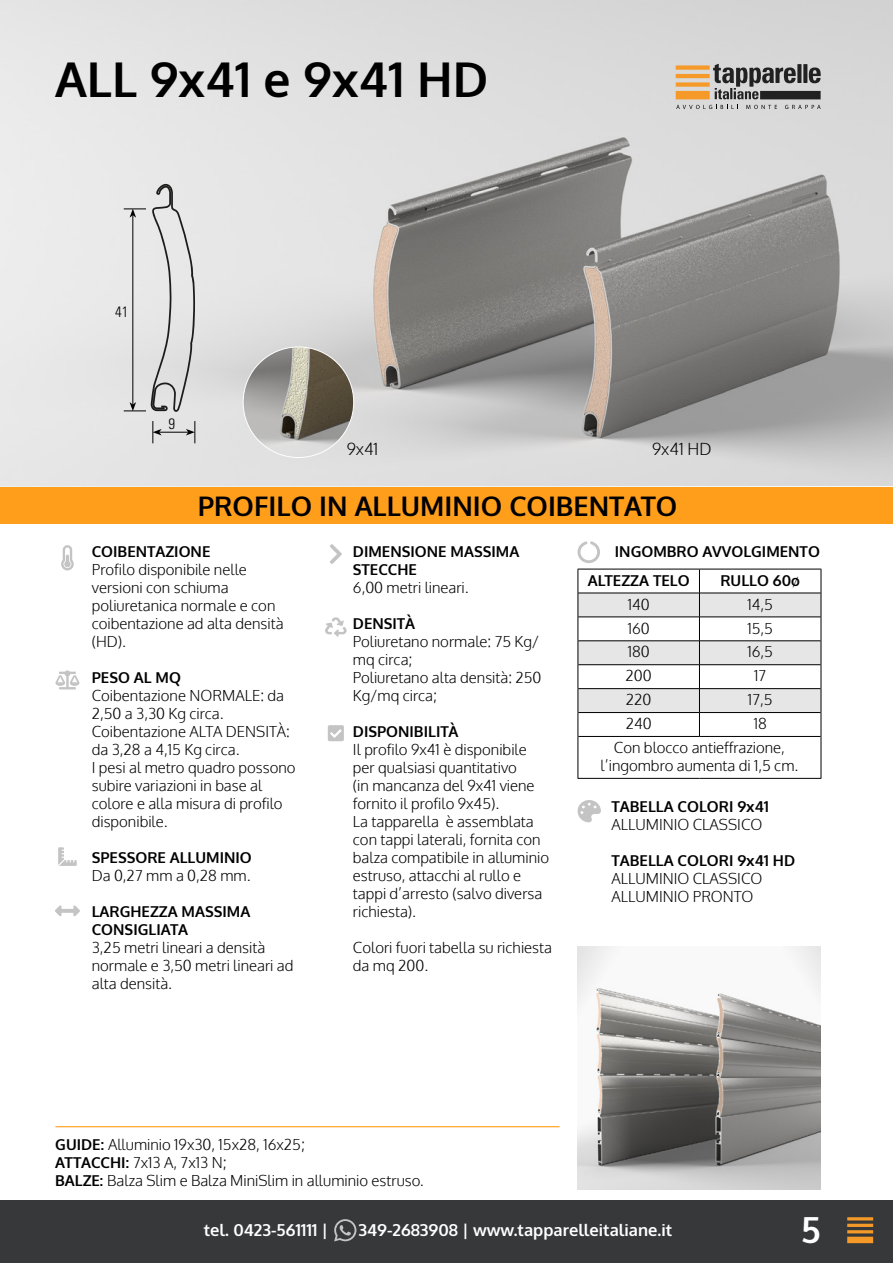
<style>
.page{position:relative;width:893px;height:1263px;background:#fff}
.page>*{position:absolute;margin:0;border:0;box-sizing:border-box;transform-origin:0 0}
.t1{font:700 48px "Oxygen";color:#000}
.t2{font:700 36px "Oxygen";color:#fff}
.t3{font:700 27px "Oxygen";color:#000}
.t4{font:700 16.5px "Oxygen";color:#fff}
.t5{font:300 16.5px "Oxygen";color:#000}
.t6{font:300 15px/18px "Oxygen";color:#000}
.t7{font:700 15px/18px "Oxygen";color:#000}
.t8{font:300 condensed 15px "Univers";color:#000}
.s1{font-weight:700}
</style>
<div class="page">
<div style="left:0;top:1200px;width:893px;height:63px;background:#363839"></div>
<hr style="left:847px;top:1217px;width:26px;height:3px;background:#f59a28">
<hr style="left:847px;top:1224px;width:26px;height:3px;background:#f59a28">
<hr style="left:847px;top:1230px;width:26px;height:3px;background:#f59a28">
<div style="left:847px;top:1237px;width:26px;height:6px;background:#f59a28"></div>
<div style="left:0;top:487px;width:893px;height:37px;background:#ff9e1b"></div>
<svg style="left:577px;top:541px;width:23px;height:22px"></svg>
<svg style="left:61px;top:545px;width:13px;height:25px"></svg>
<svg style="left:55px;top:670px;width:24px;height:19px"></svg>
<svg style="left:58px;top:847px;width:19px;height:19px"></svg>
<svg style="left:55px;top:905px;width:25px;height:12px"></svg>
<svg style="left:330px;top:544px;width:12px;height:20px"></svg>
<svg style="left:325px;top:617px;width:22px;height:20px"></svg>
<svg style="left:328px;top:725px;width:16px;height:16px"></svg>
<svg style="left:577px;top:800px;width:24px;height:23px"></svg>
<hr style="left:55px;top:1126px;width:505px;height:1px;background:#ff9e1b">
<img style="left:1px;top:0;width:892px;height:487px">
<img style="left:0;top:0;width:1px;height:487px">
<img style="left:243px;top:347px;width:111px;height:110px;border-radius:55px">
<img style="left:578px;top:946px;width:243px;height:243px">
<svg style="left:124px;top:184px;width:71px;height:228px;background:#d4d4d4"></svg>
<svg style="left:153px;top:421px;width:43px;height:22px"></svg>
<svg style="left:334px;top:1219px;width:22px;height:22px"></svg>
<hr style="left:578px;top:736px;width:1px;height:42px;background:#000">
<hr style="left:578px;top:778px;width:121px;height:1px;background:#000">
<hr style="left:699px;top:778px;width:122px;height:1px;background:#000">
<hr style="left:578px;top:736px;width:121px;height:1px;background:#000">
<hr style="left:699px;top:736px;width:122px;height:1px;background:#000">
<svg style="left:578px;top:569px;width:244px;height:167px"></svg>
<hr style="left:821px;top:736px;width:1px;height:42px;background:#000">
<div style="left:676px;top:65px;width:34px;height:5px;background:#f59a28"></div>
<hr style="left:676px;top:74px;width:34px;height:4px;background:#f59a28">
<div style="left:676px;top:82px;width:34px;height:5px;background:#f59a28"></div>
<div style="left:676px;top:91px;width:34px;height:8px;background:#f59a28"></div>
<svg style="left:676px;top:105px;width:62px;height:4px"></svg>
<svg style="left:746px;top:105px;width:31px;height:4px"></svg>
<svg style="left:785px;top:105px;width:36px;height:4px"></svg>
<svg style="left:797px;top:64px;width:4px;height:19px"></svg>
<svg style="left:803px;top:64px;width:4px;height:19px"></svg>
<svg style="left:809px;top:67px;width:12px;height:16px"></svg>
<svg style="left:713px;top:64px;width:83px;height:35px;background:#8c8c8c"></svg>
<div style="left:760px;top:91px;width:61px;height:8px;background:#212121"></div>
<h1 class="t1" style="left:55px;top:49px;width:434px">ALL 9x41 e 9x41 HD</h1>
<p class="t8" style="left:115px;top:302px;width:15px">41</p>
<p class="t8" style="left:169px;top:415px;width:8px">9</p>
<p class="t5" style="left:347px;top:439px;width:33px">9x41</p>
<p class="t5" style="left:652px;top:439px;width:61px">9x41 HD</p>
<h3 class="t3" style="left:198px;top:489px;width:481px">PROFILO IN ALLUMINIO COIBENTATO</h3>
<p class="t7" style="left:353px;top:542px;width:168px">DIMENSIONE MASSIMA<br>STECCHE</p>
<p class="t6" style="left:353px;top:579px;width:117px">6,00 metri lineari.</p>
<p class="t7" style="left:353px;top:614px;width:64px">DENSITÀ</p>
<p class="t6" style="left:353px;top:633px;width:190px">Poliuretano normale: 75 Kg/ mq circa;<br>Poliuretano alta densità: 250<br>Kg/mq circa;</p>
<p class="t7" style="left:353px;top:722px;width:107px">DISPONIBILITÀ</p>
<p class="t6" style="left:353px;top:741px;width:198px">Il profilo 9x41 è disponibile per qualsiasi quantitativo<br>(in mancanza del 9x41 viene fornito il profilo 9x45).<br>La tapparella è assemblata con tappi laterali, fornita con balza compatibile in alluminio estruso, attacchi al rullo e tappi d’arresto (salvo diversa richiesta).</p>
<p class="t6" style="left:353px;top:939px;width:201px">Colori fuori tabella su richiesta da mq 200.</p>
<p class="t7" style="left:92px;top:542px;width:120px">COIBENTAZIONE</p>
<p class="t6" style="left:92px;top:561px;width:193px">Profilo disponibile nelle versioni con schiuma poliuretanica normale e con coibentazione ad alta densità (HD).</p>
<p class="t7" style="left:92px;top:668px;width:91px">PESO AL MQ</p>
<p class="t6" style="left:92px;top:687px;width:205px">Coibentazione NORMALE: da<br>2,50 a 3,30 Kg circa.<br>Coibentazione ALTA DENSITÀ: da 3,28 a 4,15 Kg circa.<br>I pesi al metro quadro possono subire variazioni in base al colore e alla misura di profilo disponibile.</p>
<p class="t7" style="left:92px;top:848px;width:162px">SPESSORE ALLUMINIO</p>
<p class="t6" style="left:92px;top:867px;width:160px">Da 0,27 mm a 0,28 mm.</p>
<p class="t7" style="left:92px;top:902px;width:160px">LARGHEZZA MASSIMA<br>CONSIGLIATA</p>
<p class="t6" style="left:92px;top:939px;width:203px">3,25 metri lineari a densità normale e 3,50 metri lineari ad alta densità.</p>
<p class="t7" style="left:615px;top:542px;width:207px">INGOMBRO AVVOLGIMENTO</p>
<p class="t7" style="left:588px;top:572px;width:103px">ALTEZZA TELO</p>
<p class="t7" style="left:720px;top:572px;width:81px">RULLO 60ø</p>
<p class="t6" style="left:628px;top:596px;width:24px">140</p>
<p class="t6" style="left:747px;top:596px;width:27px">14,5</p>
<p class="t6" style="left:628px;top:620px;width:24px">160</p>
<p class="t6" style="left:747px;top:620px;width:27px">15,5</p>
<p class="t6" style="left:628px;top:643px;width:24px">180</p>
<p class="t6" style="left:747px;top:643px;width:27px">16,5</p>
<p class="t6" style="left:626px;top:667px;width:28px">200</p>
<p class="t6" style="left:754px;top:667px;width:14px">17</p>
<p class="t6" style="left:626px;top:691px;width:27px">220</p>
<p class="t6" style="left:748px;top:691px;width:26px">17,5</p>
<p class="t6" style="left:626px;top:715px;width:28px">240</p>
<p class="t6" style="left:614px;top:712px;width:173px;line-height:23.9px;text-indent:140px">18<br>Con blocco antieffrazione,</p>
<p class="t6" style="left:601px;top:757px;width:199px">l’ingombro aumenta di 1,5 cm.</p>
<p class="t7" style="left:612px;top:798px;width:159px">TABELLA COLORI 9x41</p>
<p class="t6" style="left:612px;top:816px;width:152px">ALLUMINIO CLASSICO</p>
<p class="t7" style="left:612px;top:852px;width:185px">TABELLA COLORI 9x41 HD</p>
<p class="t6" style="left:612px;top:870px;width:152px">ALLUMINIO CLASSICO<br>ALLUMINIO PRONTO</p>
<p class="t6" style="left:55px;top:1136px;width:370px"><span class="s1">GUIDE:</span> Alluminio 19x30, 15x28, 16x25;<br><span class="s1">ATTACCHI:</span> 7x13 A, 7x13 N;<br><span class="s1">BALZE:</span> Balza Slim e Balza MiniSlim in alluminio estruso.</p>
<p class="t4" style="left:204px;top:1220px;width:126px">tel. 0423-561111 |</p>
<p class="t4" style="left:358px;top:1220px;width:315px">349-2683908 | www.tapparelleitaliane.it</p>
<h2 class="t2" style="left:801px;top:1207px;width:22px">5</h2>
</div>
